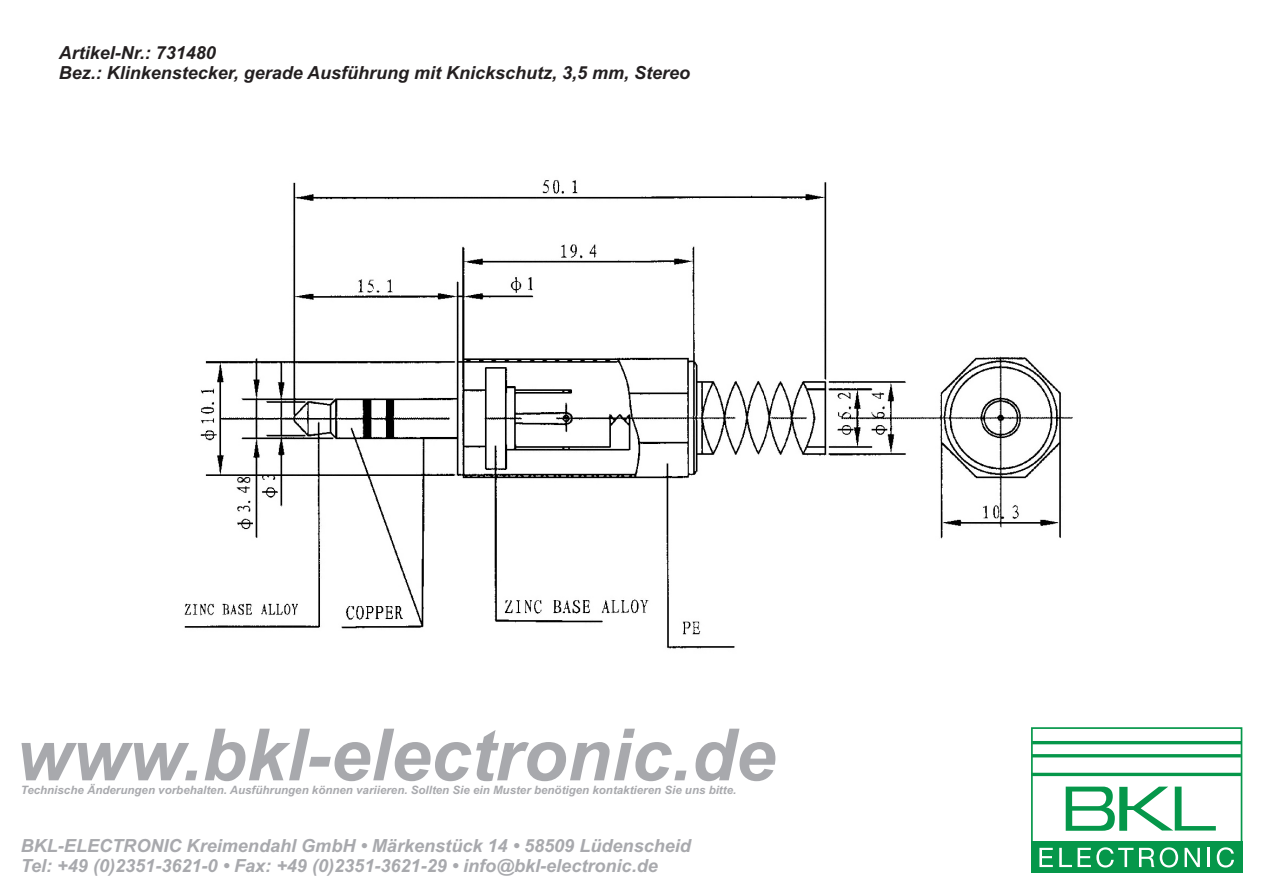
<style>
.page{position:relative;width:1263px;height:893px;background:#fff}
.page>*{position:absolute;margin:0;border:0;box-sizing:border-box;transform-origin:0 0}
.t1{font:italic 700 72.15px "Arial";color:#a8a9ad}
.t2{font:italic 700 18.15px/20.2px "Arial";color:#a8a9ad}
.t3{font:italic 700 18px/20.1px "Arial";color:#231f20}
.t4{font:italic 700 11.55px "Arial";color:#a8a9ad}
</style>
<div class="page">
<div style="left:1031px;top:841px;width:211px;height:31px;background:#05974a"></div>
<svg style="left:1039px;top:848px;width:14px;height:19px"></svg>
<svg style="left:1059px;top:847px;width:74px;height:20px"></svg>
<svg style="left:1139px;top:848px;width:15px;height:19px"></svg>
<svg style="left:1160px;top:847px;width:18px;height:20px"></svg>
<svg style="left:1184px;top:848px;width:16px;height:19px"></svg>
<hr style="left:1207px;top:848px;width:3px;height:19px;background:#fff">
<svg style="left:1217px;top:847px;width:17px;height:20px"></svg>
<svg style="left:1066px;top:787px;width:150px;height:44px"></svg>
<hr style="left:1032px;top:741px;width:210px;height:3px;background:#05974a">
<hr style="left:1032px;top:754px;width:209px;height:3px;background:#05974a">
<hr style="left:1031px;top:773px;width:210px;height:3px;background:#05974a">
<div style="left:1031px;top:727px;width:211px;height:144px;border:2px solid #05974a"></div>
<img style="left:184px;top:180px;width:889px;height:469px">
<p class="t3" style="left:59px;top:44px;width:633px">Artikel-Nr.: 731480<br>Bez.: Klinkenstecker, gerade Ausführung mit Knickschutz, 3,5 mm, Stereo</p>
<h1 class="t1" style="left:16px;top:728px;width:761px">www.bkl-electronic.de</h1>
<p class="t4" style="left:21px;top:785px;width:717px">Technische Änderungen vorbehalten. Ausführungen können variieren. Sollten Sie ein Muster benötigen kontaktieren Sie uns bitte.</p>
<p class="t2" style="left:21px;top:837px;width:672px">BKL-ELECTRONIC Kreimendahl GmbH • Märkenstück 14 • 58509 Lüdenscheid<br>Tel: +49 (0)2351-3621-0 • Fax: +49 (0)2351-3621-29 • info@bkl-electronic.de</p>
</div>
